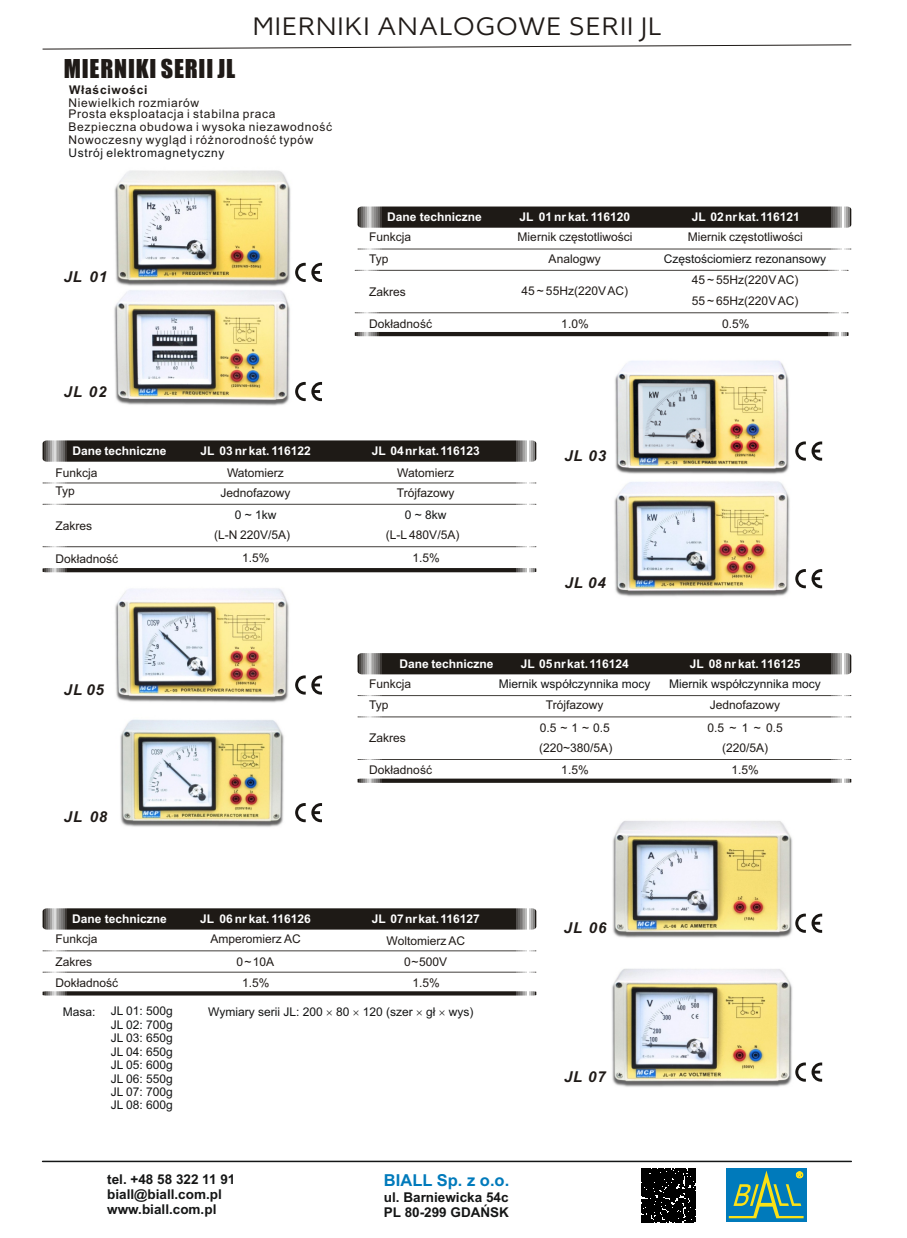
<style>
.page{position:relative;width:907px;height:1238px;background:#fff}
.page>*{position:absolute;margin:0;border:0;box-sizing:border-box;transform-origin:0 0}
.t1{font:27px "Idealist Sans";letter-spacing:.06em;color:#1f1a17}
.t2{font:24px "Impact";letter-spacing:.035em;color:#1f1a17}
.t3{font:700 16.5px "Arial";color:#007abb}
.t4{font:italic 700 15px "Arial";letter-spacing:.055em;color:#1f1a17}
.t5{font:700 13.5px/15.1px "Arial";color:#151616}
.t6{font:12px/20.1px "Arial";color:#1f1a17}
.t7{font:12px/13.4px "Arial";color:#151616;text-align:justify}
.t8{font:700 12px "Arial";color:#fff}
.t9{font:12px/11.6px "Arial";letter-spacing:.055em;color:#1f1a17}
.t10{font:12px "Arial";letter-spacing:.055em;color:#151616}
.t11{font:700 12px "Arial";letter-spacing:.055em;color:#1f1a17}
</style>
<div class="page">
<img style="left:114px;top:290px;width:176px;height:116px">
<img style="left:114px;top:170px;width:177px;height:117px">
<img style="left:357px;top:206px;width:493px;height:22px">
<img style="left:357px;top:248px;width:493px;height:1px">
<img style="left:354px;top:332px;width:494px;height:4px">
<img style="left:354px;top:312px;width:494px;height:1px">
<img style="left:354px;top:270px;width:494px;height:1px">
<img style="left:43px;top:440px;width:493px;height:22px">
<img style="left:357px;top:653px;width:493px;height:21px">
<img style="left:43px;top:482px;width:493px;height:1px">
<img style="left:357px;top:695px;width:493px;height:1px">
<img style="left:43px;top:568px;width:493px;height:4px">
<img style="left:357px;top:778px;width:493px;height:5px">
<img style="left:43px;top:546px;width:493px;height:1px">
<img style="left:357px;top:759px;width:493px;height:1px">
<img style="left:43px;top:504px;width:493px;height:1px">
<img style="left:357px;top:716px;width:493px;height:1px">
<img style="left:43px;top:908px;width:493px;height:21px">
<img style="left:43px;top:950px;width:493px;height:1px">
<img style="left:43px;top:991px;width:493px;height:4px">
<img style="left:43px;top:971px;width:493px;height:1px">
<svg style="left:42px;top:44px;width:809px;height:6px"></svg>
<img style="left:614px;top:481px;width:176px;height:116px">
<img style="left:115px;top:588px;width:174px;height:115px">
<img style="left:612px;top:821px;width:181px;height:117px">
<img style="left:612px;top:968px;width:181px;height:119px">
<img style="left:120px;top:719px;width:164px;height:108px">
<svg style="left:311px;top:263px;width:11px;height:19px"></svg>
<svg style="left:295px;top:263px;width:10px;height:19px"></svg>
<svg style="left:311px;top:382px;width:11px;height:19px"></svg>
<svg style="left:295px;top:382px;width:10px;height:19px"></svg>
<svg style="left:811px;top:569px;width:10px;height:19px"></svg>
<svg style="left:795px;top:569px;width:10px;height:19px"></svg>
<svg style="left:811px;top:441px;width:10px;height:19px"></svg>
<svg style="left:795px;top:441px;width:10px;height:19px"></svg>
<svg style="left:311px;top:803px;width:11px;height:19px"></svg>
<svg style="left:295px;top:803px;width:10px;height:19px"></svg>
<svg style="left:311px;top:675px;width:11px;height:19px"></svg>
<svg style="left:295px;top:675px;width:10px;height:19px"></svg>
<svg style="left:811px;top:1062px;width:10px;height:19px"></svg>
<svg style="left:795px;top:1062px;width:10px;height:19px"></svg>
<svg style="left:811px;top:913px;width:10px;height:19px"></svg>
<svg style="left:795px;top:913px;width:10px;height:19px"></svg>
<hr style="left:43px;top:1160px;width:807px;height:2px;background:#151616">
<div style="left:725px;top:1168px;width:81px;height:54px;background:#007abb"></div>
<svg style="left:728px;top:1170px;width:75px;height:48px"></svg>
<svg style="left:641px;top:1168px;width:53px;height:54px;background:#131313"></svg>
<img style="left:615px;top:360px;width:174px;height:115px">
<h1 class="t1" style="left:253px;top:15px;width:410px">MIERNIKI ANALOGOWE SERII JL</h1>
<h2 class="t2" style="left:64px;top:59px;width:173px">MIERNIKI SERII JL</h2>
<p class="t11" style="left:69px;top:85px;width:80px">Właściwości</p>
<p class="t9" style="left:68px;top:98px;width:208px">Niewielkich rozmiarów<br>Prosta eksploatacja i stabilna praca</p>
<p class="t9" style="left:68px;top:121px;width:265px;line-height:12.8px">Bezpieczna obudowa i wysoka niezawodność<br>Nowoczesny wygląd i różnorodność typów</p>
<p class="t10" style="left:68px;top:149px;width:158px">Ustrój elektromagnetyczny</p>
<p class="t4" style="left:64px;top:271px;width:45px">JL 01</p>
<p class="t4" style="left:64px;top:386px;width:44px">JL 02</p>
<p class="t8" style="left:387px;top:213px;width:96px">Dane techniczne</p>
<p class="t8" style="left:519px;top:213px;width:112px">JL 01 nr kat. 116120</p>
<p class="t8" style="left:691px;top:213px;width:109px">JL 02 nr kat. 116121</p>
<p class="t6" style="left:369px;top:228px;width:44px">Funkcja</p>
<p class="t6" style="left:517px;top:228px;width:116px">Miernik częstotliwości</p>
<p class="t6" style="left:687px;top:228px;width:116px">Miernik częstotliwości</p>
<p class="t6" style="left:369px;top:249px;width:21px">Typ</p>
<p class="t6" style="left:548px;top:249px;width:54px">Analogwy</p>
<p class="t6" style="left:369px;top:283px;width:38px">Zakres</p>
<p class="t6" style="left:521px;top:281px;width:108px">45 ~ 55Hz(220V AC)</p>
<p class="t7" style="left:663px;top:253px;width:164px">Częstościomierz rezonansowy</p>
<p class="t6" style="left:691px;top:271px;width:108px">45 ~ 55Hz(220V AC)</p>
<p class="t6" style="left:691px;top:292px;width:108px">55 ~ 65Hz(220V AC)</p>
<p class="t6" style="left:369px;top:314px;width:64px">Dokładność</p>
<p class="t6" style="left:561px;top:314px;width:29px">1.0%</p>
<p class="t6" style="left:721px;top:314px;width:29px">0.5%</p>
<p class="t8" style="left:72px;top:446px;width:96px">Dane techniczne</p>
<p class="t8" style="left:200px;top:446px;width:112px">JL 03 nr kat. 116122</p>
<p class="t8" style="left:372px;top:446px;width:109px">JL 04 nr kat. 116123</p>
<p class="t4" style="left:564px;top:450px;width:43px">JL 03</p>
<p class="t6" style="left:55px;top:464px;width:44px">Funkcja</p>
<p class="t6" style="left:227px;top:463px;width:58px">Watomierz</p>
<p class="t6" style="left:397px;top:463px;width:58px">Watomierz</p>
<p class="t6" style="left:55px;top:482px;width:21px">Typ</p>
<p class="t6" style="left:220px;top:483px;width:72px">Jednofazowy</p>
<p class="t6" style="left:396px;top:483px;width:59px">Trójfazowy</p>
<p class="t6" style="left:55px;top:516px;width:38px">Zakres</p>
<p class="t7" style="left:235px;top:509px;width:43px">0 ~ 1kw</p>
<p class="t7" style="left:404px;top:509px;width:43px">0 ~ 8kw</p>
<p class="t6" style="left:214px;top:526px;width:78px">(L-N 220V/5A)</p>
<p class="t6" style="left:385px;top:526px;width:75px">(L-L 480V/5A)</p>
<p class="t6" style="left:55px;top:549px;width:64px">Dokładność</p>
<p class="t6" style="left:242px;top:548px;width:29px">1.5%</p>
<p class="t6" style="left:412px;top:548px;width:29px">1.5%</p>
<p class="t4" style="left:564px;top:577px;width:42px">JL 04</p>
<p class="t8" style="left:399px;top:659px;width:96px">Dane techniczne</p>
<p class="t8" style="left:520px;top:659px;width:109px">JL 05 nr kat. 116124</p>
<p class="t8" style="left:689px;top:659px;width:112px">JL 08 nr kat. 116125</p>
<p class="t4" style="left:64px;top:683px;width:42px">JL 05</p>
<p class="t6" style="left:369px;top:675px;width:44px">Funkcja</p>
<p class="t7" style="left:498px;top:678px;width:153px">Miernik współczynnika mocy</p>
<p class="t7" style="left:668px;top:678px;width:153px">Miernik współczynnika mocy</p>
<p class="t6" style="left:369px;top:696px;width:21px">Typ</p>
<p class="t6" style="left:545px;top:696px;width:59px">Trójfazowy</p>
<p class="t6" style="left:709px;top:696px;width:72px">Jednofazowy</p>
<p class="t6" style="left:369px;top:729px;width:38px">Zakres</p>
<p class="t6" style="left:369px;top:761px;width:64px">Dokładność</p>
<p class="t6" style="left:539px;top:718px;width:75px">0.5 ~ 1 ~ 0.5 (220~380/5A)</p>
<p class="t6" style="left:561px;top:761px;width:29px">1.5%</p>
<p class="t6" style="left:731px;top:761px;width:29px">1.5%</p>
<p class="t6" style="left:707px;top:718px;width:77px;text-align:center">0.5 ~ 1 ~ 0.5 (220/5A)</p>
<p class="t4" style="left:64px;top:811px;width:45px">JL 08</p>
<p class="t8" style="left:72px;top:914px;width:96px">Dane techniczne</p>
<p class="t8" style="left:200px;top:914px;width:112px">JL 06 nr kat. 116126</p>
<p class="t8" style="left:372px;top:914px;width:109px">JL 07 nr kat. 116127</p>
<p class="t6" style="left:55px;top:929px;width:44px;line-height:22.5px">Funkcja<br>Zakres</p>
<p class="t6" style="left:210px;top:930px;width:92px">Amperomierz AC</p>
<p class="t6" style="left:386px;top:931px;width:80px">Woltomierz AC</p>
<p class="t6" style="left:236px;top:952px;width:39px">0 ~ 10A</p>
<p class="t6" style="left:404px;top:952px;width:45px">0 ~ 500V</p>
<p class="t6" style="left:55px;top:973px;width:64px">Dokładność</p>
<p class="t6" style="left:242px;top:973px;width:29px">1.5%</p>
<p class="t6" style="left:412px;top:973px;width:29px">1.5%</p>
<p class="t7" style="left:63px;top:1005px;width:34px">Masa:</p>
<p class="t7" style="left:111px;top:1005px;width:64px">JL 01: 500g</p>
<p class="t7" style="left:208px;top:1005px;width:266px">Wymiary serii JL: 200 80 120 (szer gł wys)</p>
<p class="t7" style="left:111px;top:1019px;width:64px">JL 02: 700g JL 03: 650g JL 04: 650g JL 05: 600g JL 06: 550g JL 07: 700g JL 08: 600g</p>
<p class="t5" style="left:107px;top:1172px;width:129px">tel. +48 58 322 11 91 biall@biall.com.pl www.biall.com.pl</p>
<h3 class="t3" style="left:383px;top:1173px;width:127px">BIALL Sp. z o.o.</h3>
<p class="t5" style="left:383px;top:1190px;width:127px">ul. Barniewicka 54c<br>PL 80-299 GDAŃSK</p>
<p class="t4" style="left:563px;top:921px;width:44px">JL 06</p>
<p class="t4" style="left:563px;top:1070px;width:43px">JL 07</p>
</div>
